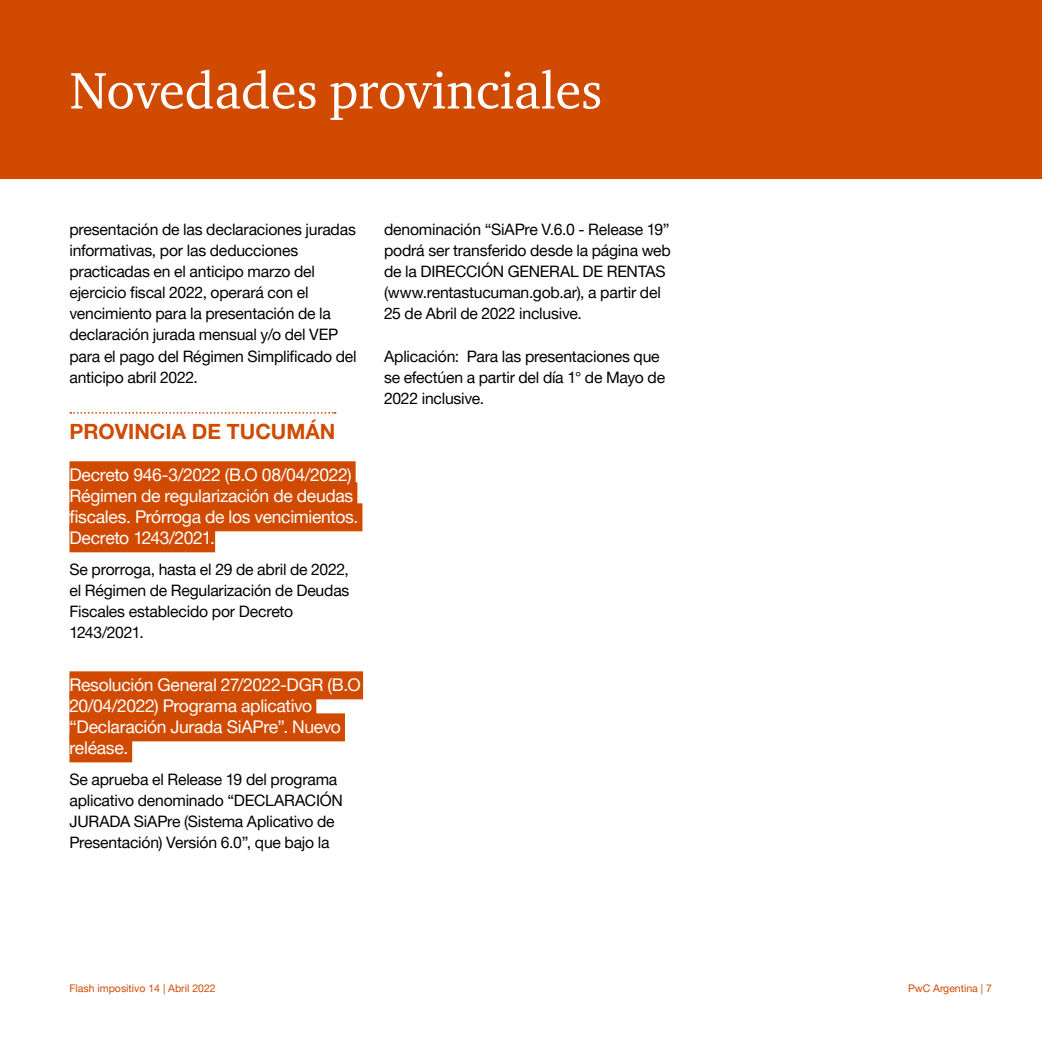
<style>
.page{position:relative;width:1042px;height:1042px;background:#fff}
.page>*{position:absolute;margin:0;border:0;box-sizing:border-box;transform-origin:0 0}
.t1{font:52.5px "ITC Charter Com";color:#fff}
.t2{font:700 21px "Helvetica Neue LT Pro";color:#d04a02}
.t3{font:17.5px/21px "Helvetica Neue LT Pro";letter-spacing:-.02em;color:#fff}
.t4{font:15.75px/21px "Helvetica Neue LT Pro";letter-spacing:-.015em;color:#000}
.t5{font:10.5px "Helvetica Neue LT Pro";color:#d04a02}
</style>
<div class="page">
<svg style="left:70px;top:412px;width:266px;height:2px"></svg>
<div style="left:69px;top:461px;width:287px;height:28px;background:#d04a02"></div>
<div style="left:69px;top:482px;width:288px;height:28px;background:#d04a02"></div>
<div style="left:69px;top:503px;width:293px;height:28px;background:#d04a02"></div>
<div style="left:69px;top:524px;width:146px;height:28px;background:#d04a02"></div>
<div style="left:69px;top:671px;width:294px;height:28px;background:#d04a02"></div>
<div style="left:69px;top:692px;width:247px;height:28px;background:#d04a02"></div>
<div style="left:69px;top:713px;width:276px;height:28px;background:#d04a02"></div>
<div style="left:69px;top:734px;width:63px;height:28px;background:#d04a02"></div>
<div style="left:0;top:0;width:1042px;height:179px;background:#d04a02"></div>
<h1 class="t1" style="left:70px;top:58px;width:534px">Novedades provinciales</h1>
<p class="t4" style="left:69px;top:219px;width:289px">presentación de las declaraciones juradas informativas, por las deducciones practicadas en el anticipo marzo del ejercicio fiscal 2022, operará con el vencimiento para la presentación de la declaración jurada mensual y/o del VEP para el pago del Régimen Simplificado del anticipo abril 2022.</p>
<h2 class="t2" style="left:69px;top:418px;width:267px">PROVINCIA DE TUCUMÁN</h2>
<p class="t3" style="left:69px;top:463px;width:290px">Decreto 946-3/2022 (B.O 08/04/2022)<br>Régimen de regularización de deudas fiscales. Prórroga de los vencimientos.<br>Decreto 1243/2021.</p>
<p class="t4" style="left:69px;top:558px;width:281px">Se prorroga, hasta el 29 de abril de 2022, el Régimen de Regularización de Deudas<br>Fiscales establecido por Decreto<br>1243/2021.</p>
<p class="t3" style="left:69px;top:673px;width:293px">Resolución General 27/2022-DGR (B.O<br>20/04/2022) Programa aplicativo “Declaración Jurada SiAPre”. Nuevo reléase.</p>
<p class="t4" style="left:69px;top:768px;width:275px">Se aprueba el Release 19 del programa aplicativo denominado “DECLARACIÓN JURADA SiAPre (Sistema Aplicativo de Presentación) Versión 6.0”, que bajo la</p>
<p class="t4" style="left:384px;top:219px;width:288px">denominación “SiAPre V.6.0 - Release 19” podrá ser transferido desde la página web de la DIRECCIÓN GENERAL DE RENTAS (www.rentastucuman.gob.ar), a partir del 25 de Abril de 2022 inclusive.</p>
<p class="t4" style="left:384px;top:345px;width:282px">Aplicación: Para las presentaciones que se efectúen a partir del día 1° de Mayo de<br>2022 inclusive.</p>
<p class="t5" style="left:69px;top:982px;width:148px">Flash impositivo 14 | Abril 2022</p>
<p class="t5" style="left:908px;top:982px;width:85px">PwC Argentina | 7</p>
</div>
